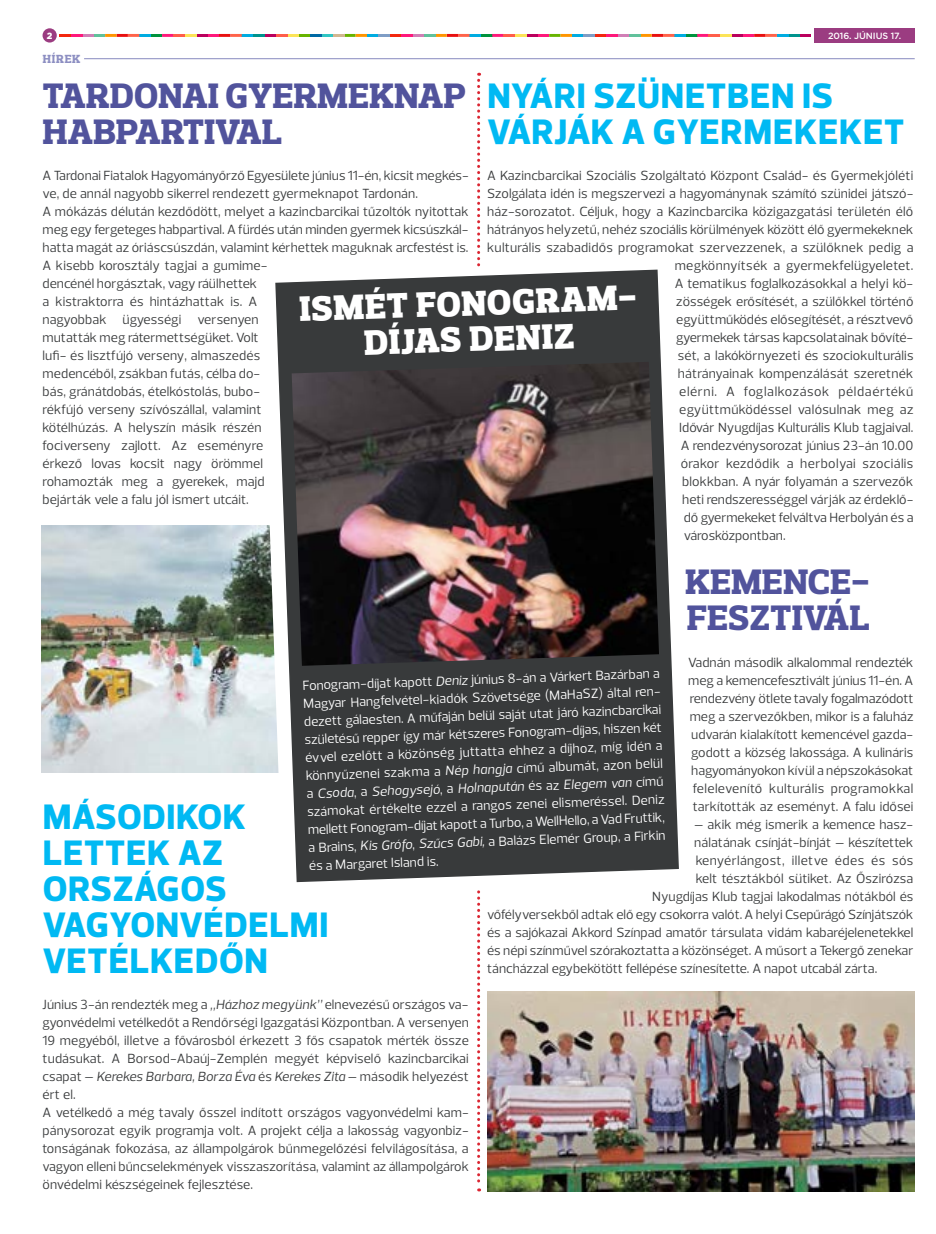
<style>
.page{position:relative;width:936px;height:1234px;background:#fff}
.page>*{position:absolute;margin:0;border:0;box-sizing:border-box;transform-origin:0 0}
.t1{font:800 36px/36px "Prelo";letter-spacing:.025em;color:#00b9f3}
.t2{font:800 36px/36px "Prelo Slab";letter-spacing:.015em;color:#51539c}
.t3{font:900 36px/36px "Prelo Slab";color:#fff;text-align:center}
.t4{font:13.5px/18px "Prelo";color:#383a3b}
.t5{font:13.5px/18px "Prelo";color:#fff;text-align:justify}
.t6{font:13.5px "Prelo";letter-spacing:.02em;color:#383a3b}
.t7{font:13.5px "Prelo";letter-spacing:.03em;color:#383a3b}
.t8{font:13.5px "Prelo";letter-spacing:.045em;color:#383a3b}
.t9{font:13.5px "Prelo";letter-spacing:.025em;color:#383a3b}
.t10{font:800 12px "Prelo Slab";letter-spacing:.065em;color:#8d8fc2}
.t11{font:500 9px "Gotham";letter-spacing:-.01em;color:#fff}
.t12{font:900 9px "Gotham";color:#fff}
.s1{font-style:italic}
</style>
<div class="page">
<svg style="left:60px;top:34px;width:751px;height:3px;background:#ad6f68"></svg>
<div style="left:43px;top:28px;width:14px;height:15px;background:#9b3c81;border-radius:50%"></div>
<div style="left:814px;top:28px;width:100px;height:15px;background:#9b3c81"></div>
<img style="left:42px;top:525px;width:211px;height:247px">
<img style="left:487px;top:991px;width:427px;height:200px">
<hr style="left:43px;top:58px;width:871px;height:1px;background:#8d8fc2">
<div style="left:43px;top:55px;width:41px;height:6px;background:#fff"></div>
<svg style="left:477px;top:73px;width:3px;height:1118px"></svg>
<svg style="left:253px;top:253px;width:228px;height:650px"></svg>
<svg style="left:274px;top:269px;width:405px;height:613px;background:#535555"></svg>
<img style="left:291px;top:362px;width:368px;height:303px">
<p class="t12" style="left:47px;top:29px;width:7px">2</p>
<p class="t11" style="left:828px;top:29px;width:74px">2016. JÚNIUS 17.</p>
<h1 class="t1" style="left:487px;top:78px;width:418px">NYÁRI SZÜNETBEN IS<br>VÁRJÁK A GYERMEKEKET</h1>
<p class="t4" style="left:487px;top:167px;width:427px">A Kazincbarcikai Szociális Szolgáltató Központ Család- és Gyermekjóléti</p>
<p class="t4" style="left:487px;top:185px;width:428px">Szolgálata idén is megszervezi a hagyománynak számító szünidei játszó-</p>
<p class="t4" style="left:487px;top:203px;width:427px">ház-sorozatot. Céljuk, hogy a Kazincbarcika közigazgatási területén élő</p>
<p class="t4" style="left:487px;top:221px;width:427px">hátrányos helyzetű, nehéz szociális körülmények között élő gyermekeknek</p>
<p class="t6" style="left:487px;top:239px;width:428px">kulturális szabadidős programokat szervezzenek, a szülőknek pedig a</p>
<p class="t6" style="left:674px;top:257px;width:240px">megkönnyítsék a gyermekfelügyeletet.</p>
<p class="t4" style="left:674px;top:275px;width:240px">A tematikus foglalkozásokkal a helyi kö-</p>
<p class="t4" style="left:676px;top:293px;width:239px">zösségek erősítését, a szülőkkel történő</p>
<p class="t4" style="left:676px;top:311px;width:239px">együttműködés elősegítését, a résztvevő</p>
<p class="t4" style="left:676px;top:329px;width:239px">gyermekek társas kapcsolatainak bővíté-</p>
<p class="t4" style="left:677px;top:346px;width:237px">sét, a lakókörnyezeti és szociokulturális</p>
<p class="t4" style="left:677px;top:364px;width:237px">hátrányainak kompenzálását szeretnék</p>
<p class="t8" style="left:679px;top:383px;width:236px">elérni. A foglalkozások példaértékű</p>
<p class="t9" style="left:679px;top:401px;width:236px">együttműködéssel valósulnak meg az</p>
<p class="t4" style="left:679px;top:418px;width:236px">Idővár Nyugdíjas Kulturális Klub tagjaival.</p>
<p class="t4" style="left:680px;top:436px;width:234px">A rendezvénysorozat június 23-án 10.00</p>
<p class="t7" style="left:680px;top:455px;width:234px">órakor kezdődik a herbolyai szociális</p>
<p class="t4" style="left:682px;top:472px;width:232px">blokkban. A nyár folyamán a szervezők</p>
<p class="t4" style="left:682px;top:490px;width:233px">heti rendszerességgel várják az érdeklő-</p>
<p class="t4" style="left:683px;top:508px;width:231px">dő gyermekeket felváltva Herbolyán és a</p>
<p class="t4" style="left:683px;top:526px;width:103px">városközpontban.</p>
<h1 class="t2" style="left:685px;top:564px;width:185px">KEMENCE-<br>FESZTIVÁL</h1>
<p class="t4" style="left:688px;top:653px;width:227px;text-align:center">Vadnán második alkalommal rendezték meg a kemencefesztivált június 11-én. A rendezvény ötlete tavaly fogalmazódott meg a szervezőkben, mikor is a faluház udvarán kialakított kemencével gazda&shy;godott a község lakossága. A kulináris hagyományokon kívül a népszokásokat felelevenítő kulturális programokkal tarkították az eseményt. A falu idősei</p>
<p class="t4" style="left:694px;top:815px;width:220px">– akik még ismerik a kemence hasz-</p>
<p class="t4" style="left:694px;top:832px;width:220px">nálatának csínját-bínját – készítettek</p>
<p class="t7" style="left:695px;top:851px;width:219px">kenyérlángost, illetve édes és sós</p>
<p class="t4" style="left:695px;top:868px;width:219px">kelt tésztákból sütiket. Az Őszirózsa</p>
<p class="t4" style="left:652px;top:886px;width:262px">Nyugdíjas Klub tagjai lakodalmas nótákból és</p>
<p class="t4" style="left:487px;top:904px;width:428px">vőfélyversekből adtak elő egy csokorra valót. A helyi Csepűrágó Színjátszók</p>
<p class="t4" style="left:487px;top:922px;width:427px">és a sajókazai Akkord Színpad amatőr társulata vidám kabaréjelenetekkel</p>
<p class="t4" style="left:487px;top:940px;width:427px">és népi színművel szórakoztatta a közönséget. A műsort a Tekergő zenekar</p>
<p class="t4" style="left:487px;top:958px;width:391px">táncházzal egybekötött fellépése színesítette. A napot utcabál zárta.</p>
<p class="t10" style="left:43px;top:52px;width:39px">HÍREK</p>
<h1 class="t2" style="left:43px;top:78px;width:425px">TARDONAI GYERMEKNAP<br>HABPARTIVAL</h1>
<p class="t4" style="left:43px;top:167px;width:428px">A Tardonai Fiatalok Hagyományőrző Egyesülete június 11-én, kicsit megkés&shy;ve, de annál nagyobb sikerrel rendezett gyermeknapot Tardonán.<br>A mókázás délután kezdődött, melyet a kazincbarcikai tűzoltók nyitottak meg egy fergeteges habpartival. A fürdés után minden gyermek kicsúszkál&shy;hatta magát az óriáscsúszdán, valamint kérhettek maguknak arcfestést is.<br>A kisebb korosztály tagjai a gumime-<br>dencénél horgásztak, vagy ráülhettek<br>a kistraktorra és hintázhattak is. A<br>nagyobbak ügyességi versenyen<br>mutatták meg rátermettségüket. Volt<br>lufi- és lisztfújó verseny, almaszedés<br>medencéből, zsákban futás, célba do-<br>bás, gránátdobás, ételkóstolás, bubo-<br>rékfújó verseny szívószállal, valamint<br>kötélhúzás. A helyszín másik részén<br>fociverseny zajlott. Az eseményre<br>érkező lovas kocsit nagy örömmel<br>rohamozták meg a gyerekek, majd<br>bejárták vele a falu jól ismert utcáit.</p>
<h1 class="t3" style="left:299px;top:291px;width:338px;rotate:-2deg">ISMÉT FONOGRAM-<br>DÍJAS DENIZ</h1>
<p class="t5" style="left:302px;top:676px;width:359px;rotate:-2deg">Fonogram-díjat kapott <span class="s1">Deniz</span> június 8-án a Várkert Bazárban a Magyar Hangfelvétel-kiadók Szövetsége (MaHaSZ) által ren&shy;dezett gálaesten. A műfaján belül saját utat járó kazincbarcikai születésű repper így már kétszeres Fonogram-díjas, hiszen két évvel ezelőtt a közönség juttatta ehhez a díjhoz, míg idén a könnyűzenei szakma a <span class="s1">Nép hangja</span> című albumát, azon belül a <span class="s1">Csoda</span>, a <span class="s1">Sehogysejó</span>, a <span class="s1">Holnapután</span> és az <span class="s1">Elegem van</span> című számokat értékelte ezzel a rangos zenei elismeréssel. Deniz mellett Fonogram-díjat kapott a Turbo, a WellHello, a Vad Fruttik, a Brains, <span class="s1">Kis Grófo</span>, <span class="s1">Szűcs Gabi,</span> a Balázs Elemér Group, a Firkin és a Margaret Island is.</p>
<h1 class="t1" style="left:43px;top:798px;width:287px">MÁSODIKOK<br>LETTEK AZ<br>ORSZÁGOS<br>VAGYONVÉDELMI<br>VETÉLKEDŐN</h1>
<p class="t4" style="left:43px;top:995px;width:428px">Június 3-án rendezték meg a <span class="s1">„Házhoz megyünk”</span> elnevezésű országos va&shy;gyonvédelmi vetélkedőt a Rendőrségi Igazgatási Központban. A versenyen 19 megyéből, illetve a fővárosból érkezett 3 fős csapatok mérték össze tudásukat. A Borsod-Abaúj-Zemplén megyét képviselő kazincbarcikai csapat – <span class="s1">Kerekes Barbara, Borza Éva</span> és <span class="s1">Kerekes Zita</span> – második helyezést ért el.<br>A vetélkedő a még tavaly ősszel indított országos vagyonvédelmi kam&shy;pánysorozat egyik programja volt. A projekt célja a lakosság vagyonbiz&shy;tonságának fokozása, az állampolgárok bűnmegelőzési felvilágosítása, a vagyon elleni bűncselekmények visszaszorítása, valamint az állampolgárok önvédelmi készségeinek fejlesztése.</p>
</div>
